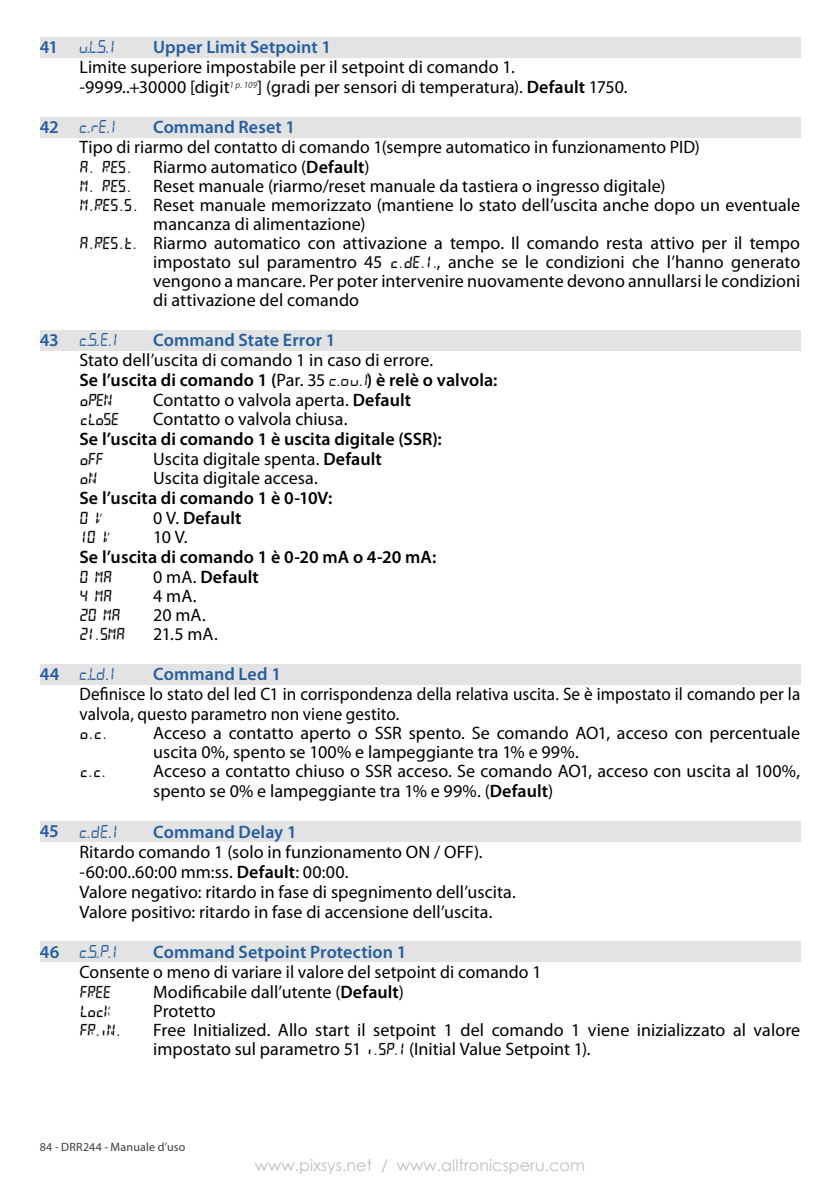
<style>
.page{position:relative;width:840px;height:1191px;background:#fff}
.page>*{position:absolute;margin:0;border:0;box-sizing:border-box;transform-origin:0 0}
.t1{font:18px/20px "Myriad Pro";letter-spacing:.005em;color:#000}
.t2{font:18px/20px "Myriad Pro";letter-spacing:.005em;color:#000;scale:.95 1}
.t3{font:600 18px "Myriad Pro";letter-spacing:.005em;color:#000}
.t4{font:600 18px "Myriad Pro";letter-spacing:.005em;color:#245d9f}
.t5{font:18px "Pix 7 Segs";color:#245d9f;scale:.95 1}
.t6{font:17px "Pixsys 11 Segs";letter-spacing:-.085em;color:#000}
.t7{font:16px "Century Gothic";color:#bfbfbf}
.t8{font:12px "Myriad Pro";letter-spacing:.02em;color:#3c3c3b}
.s1{font-family:"Myriad Pro";font-weight:600}
.s2{font-weight:600}
.s3{font-family:"Pixsys 11 Segs";font-size:17px}
.s4{font-family:"Pix 7 Segs";font-size:17px}
.s5{font-weight:400}
</style>
<div class="page">
<div style="left:40px;top:37px;width:759px;height:21px;background:#e3e3e3"></div>
<div style="left:40px;top:117px;width:759px;height:21px;background:#e3e3e3"></div>
<div style="left:40px;top:330px;width:759px;height:21px;background:#e3e3e3"></div>
<div style="left:40px;top:664px;width:759px;height:21px;background:#e3e3e3"></div>
<div style="left:40px;top:821px;width:759px;height:21px;background:#e3e3e3"></div>
<div style="left:40px;top:941px;width:759px;height:21px;background:#e3e3e3"></div>
<p class="t5" style="left:40px;top:36px;width:80px"><span class="s1">41</span> U.L.S.1</p>
<p class="t4" style="left:153px;top:37px;width:179px">Upper Limit Setpoint 1</p>
<p class="t1" style="left:79px;top:58px;width:549px">Limite superiore impostabile per il setpoint di comando 1.<br>-9999..+30000 [digit<sup>1</sup> <sup>p.</sup> <sup>109</sup>] (gradi per sensori di temperatura). <span class="s2">Default</span> 1750.</p>
<p class="t5" style="left:40px;top:116px;width:81px"><span class="s1">42</span> c.re.1</p>
<p class="t4" style="left:153px;top:117px;width:143px">Command Reset 1</p>
<p class="t1" style="left:79px;top:138px;width:621px">Tipo di riarmo del contatto di comando 1(sempre automatico in funzionamento PID)</p>
<p class="t1" style="left:79px;top:158px;width:291px"><span class="s3">A. RES.</span> Riarmo automatico (<span class="s2">Default</span>)</p>
<p class="t1" style="left:79px;top:177px;width:587px"><span class="s3">M. RES.</span> Reset manuale (riarmo/reset manuale da tastiera o ingresso digitale)</p>
<p class="t1" style="left:79px;top:196px;width:722px"><span class="s3">M.RES.S.</span> Reset manuale memorizzato (mantiene lo stato dell’uscita anche dopo un eventuale</p>
<p class="t1" style="left:153px;top:215px;width:214px">mancanza di alimentazione)</p>
<p class="t1" style="left:79px;top:234px;width:721px"><span class="s3">A.RES.T.</span> Riarmo automatico con attivazione a tempo. Il comando resta attivo per il tempo</p>
<p class="t1" style="left:153px;top:253px;width:648px">impostato sul paramentro 45 <span class="s3">C.DE.1.</span>, anche se le condizioni che l’hanno generato</p>
<p class="t1" style="left:153px;top:272px;width:648px">vengono a mancare. Per poter intervenire nuovamente devono annullarsi le condizioni</p>
<p class="t1" style="left:153px;top:291px;width:207px">di attivazione del comando</p>
<p class="t5" style="left:40px;top:329px;width:83px"><span class="s1">43</span> c.S.e.1</p>
<p class="t4" style="left:153px;top:330px;width:184px">Command State Error 1</p>
<p class="t1" style="left:79px;top:351px;width:419px">Stato dell’uscita di comando 1 in caso di errore.<br><span class="s2">Se l’uscita di comando 1 (</span>Par. 35 <span class="s4">c.ou.1</span><span class="s2">) è relè o valvola:</span></p>
<p class="t6" style="left:79px;top:390px;width:35px">OPEN</p>
<p class="t1" style="left:153px;top:391px;width:259px">Contatto o valvola aperta. <span class="s2">Default</span></p>
<p class="t6" style="left:79px;top:409px;width:42px">CLOSE</p>
<p class="t1" style="left:153px;top:410px;width:196px">Contatto o valvola chiusa.</p>
<p class="t3" style="left:79px;top:429px;width:364px">Se l’uscita di comando 1 è uscita digitale (SSR):</p>
<p class="t6" style="left:79px;top:449px;width:27px">OFF</p>
<p class="t1" style="left:153px;top:450px;width:230px">Uscita digitale spenta. <span class="s2">Default</span></p>
<p class="t6" style="left:79px;top:468px;width:19px">ON</p>
<p class="t1" style="left:153px;top:469px;width:166px">Uscita digitale accesa.</p>
<p class="t3" style="left:79px;top:488px;width:254px">Se l’uscita di comando 1 è 0-10V:</p>
<p class="t6" style="left:79px;top:508px;width:26px">0 V</p>
<p class="t3" style="left:153px;top:508px;width:90px"><span class="s5">0 V.</span> Default</p>
<p class="t6" style="left:79px;top:527px;width:33px">10 V</p>
<p class="t1" style="left:153px;top:528px;width:36px">10 V.</p>
<p class="t3" style="left:79px;top:547px;width:358px">Se l’uscita di comando 1 è 0-20 mA o 4-20 mA:</p>
<p class="t6" style="left:79px;top:567px;width:34px">0 MA</p>
<p class="t3" style="left:153px;top:567px;width:107px"><span class="s5">0 mA.</span> Default</p>
<p class="t6" style="left:79px;top:586px;width:34px">4 MA</p>
<p class="t1" style="left:153px;top:587px;width:45px">4 mA.</p>
<p class="t6" style="left:79px;top:605px;width:43px">20 MA</p>
<p class="t1" style="left:153px;top:606px;width:54px">20 mA.</p>
<p class="t6" style="left:79px;top:624px;width:47px">21.5MA</p>
<p class="t1" style="left:153px;top:625px;width:66px">21.5 mA.</p>
<p class="t5" style="left:40px;top:663px;width:80px"><span class="s1">44</span> c.Ld.1</p>
<p class="t4" style="left:153px;top:664px;width:129px">Command Led 1</p>
<p class="t2" style="left:79px;top:685px;width:759px">Definisce lo stato del led C1 in corrispondenza della relativa uscita. Se è impostato il comando per la valvola, questo parametro non viene gestito.</p>
<p class="t6" style="left:79px;top:723px;width:31px">O.C.</p>
<p class="t1" style="left:153px;top:724px;width:648px;line-height:19px">Acceso a contatto aperto o SSR spento. Se comando AO1, acceso con percentuale uscita 0%, spento se 100% e lampeggiante tra 1% e 99%.</p>
<p class="t6" style="left:79px;top:761px;width:30px">C.C.</p>
<p class="t1" style="left:153px;top:762px;width:648px">Acceso a contatto chiuso o SSR acceso. Se comando AO1, acceso con uscita al 100%, spento se 0% e lampeggiante tra 1% e 99%. (<span class="s2">Default</span>)</p>
<p class="t5" style="left:40px;top:820px;width:83px"><span class="s1">45</span> c.de.1</p>
<p class="t4" style="left:153px;top:821px;width:145px">Command Delay 1</p>
<p class="t1" style="left:79px;top:842px;width:437px">Ritardo comando 1 (solo in funzionamento ON / OFF). -60:00..60:00 mm:ss. <span class="s2">Default</span>: 00:00.<br>Valore negativo: ritardo in fase di spegnimento dell’uscita.<br>Valore positivo: ritardo in fase di accensione dell’uscita.</p>
<p class="t5" style="left:40px;top:940px;width:83px"><span class="s1">46</span> c.S.p.1</p>
<p class="t4" style="left:153px;top:941px;width:254px">Command Setpoint Protection 1</p>
<p class="t1" style="left:79px;top:962px;width:463px">Consente o meno di variare il valore del setpoint di comando 1</p>
<p class="t6" style="left:79px;top:981px;width:34px">FREE</p>
<p class="t1" style="left:153px;top:982px;width:252px">Modificabile dall’utente (<span class="s2">Default</span>)</p>
<p class="t6" style="left:79px;top:1000px;width:34px">LOCK</p>
<p class="t1" style="left:153px;top:1001px;width:64px">Protetto</p>
<p class="t6" style="left:79px;top:1019px;width:45px">FR.IN.</p>
<p class="t1" style="left:153px;top:1020px;width:648px;line-height:19px">Free Initialized. Allo start il setpoint 1 del comando 1 viene inizializzato al valore impostato sul parametro 51 <span class="s3">I.SP.1</span> (Initial Value Setpoint 1).</p>
<p class="t8" style="left:40px;top:1140px;width:147px">84 - DRR244 - Manuale d’uso</p>
<p class="t7" style="left:255px;top:1154px;width:331px">www.pixsys.net / www.alltronicsperu.com</p>
</div>
